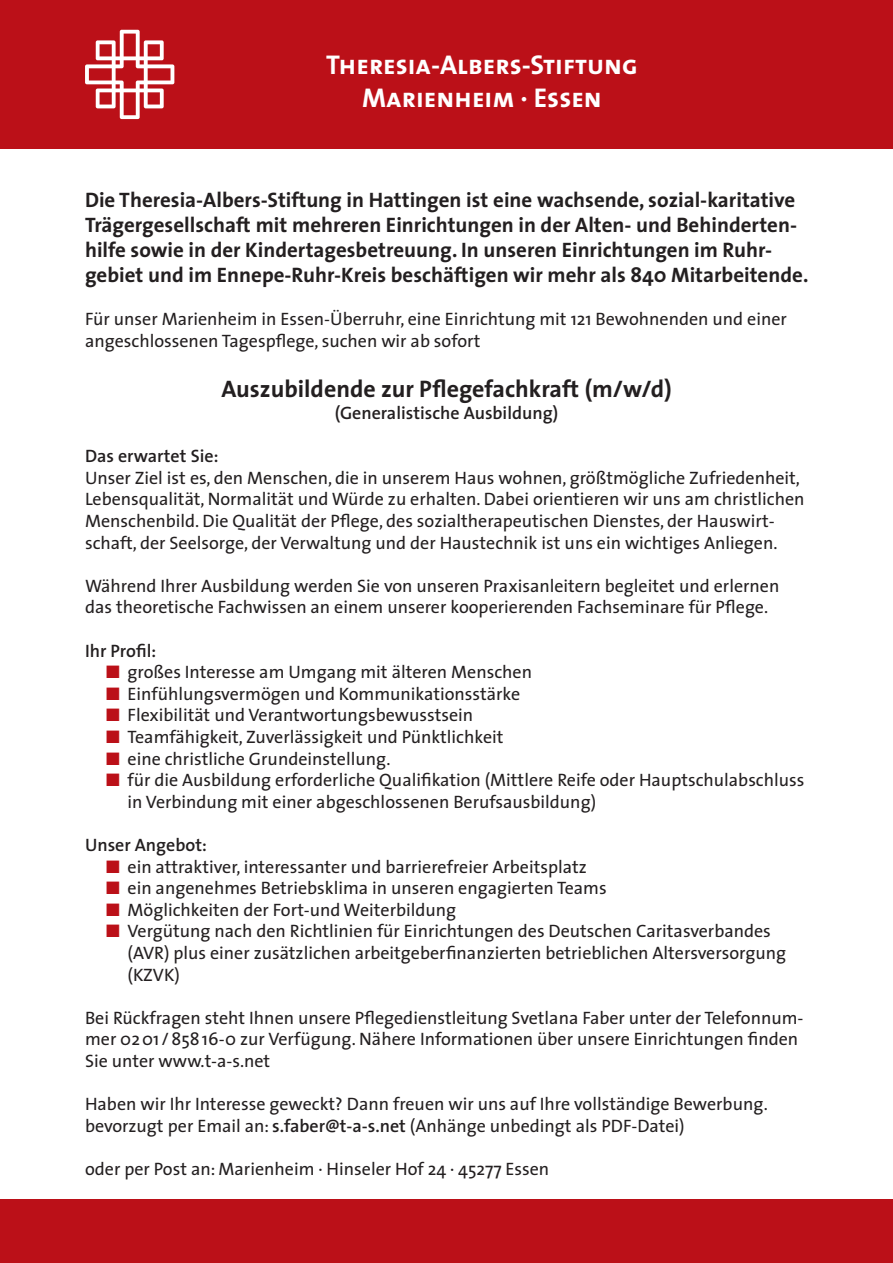
<style>
.page{position:relative;width:893px;height:1263px;background:#fff}
.page>*{position:absolute;margin:0;border:0;box-sizing:border-box;transform-origin:0 0}
.t1{font:27.3px/32.7px "The Sans Bold Caps";color:#fff;text-align:center}
.t2{font:700 24px "The Sans";color:#231f20}
.t3{font:700 21px/25.2px "The Sans";color:#231f20}
.t4{font:18px/21.6px "The Sans";color:#231f20}
.t5{font:600 18px "The Sans";color:#231f20}
.s1{color:#bb1018}
.s2{font-weight:600}
</style>
<div class="page">
<div style="left:0;top:0;width:893px;height:149px;background:#bb1018"></div>
<svg style="left:85px;top:30px;width:89px;height:89px"></svg>
<div style="left:0;top:1199px;width:893px;height:64px;background:#bb1018"></div>
<h1 class="t1" style="left:326px;top:48px;width:313px">Theresia-Albers-Stiftung<br>Marienheim · Essen</h1>
<p class="t3" style="left:85px;top:186px;width:725px">Die Theresia-Albers-Stiftung in Hattingen ist eine wachsende, sozial-karitative Trägergesellschaft mit mehreren Einrichtungen in der Alten- und Behinderten&shy;hilfe sowie in der Kindertagesbetreuung. In unseren Einrichtungen im Ruhr&shy;gebiet und im Ennepe-Ruhr-Kreis beschäftigen wir mehr als 840 Mitarbeitende.</p>
<p class="t4" style="left:85px;top:308px;width:703px">Für unser Marienheim in Essen-Überruhr, eine Einrichtung mit 121 Bewohnenden und einer angeschlossenen Tagespflege, suchen wir ab sofort</p>
<h2 class="t2" style="left:221px;top:369px;width:452px">Auszubildende zur Pflegefachkraft (m/w/d)</h2>
<p class="t5" style="left:335px;top:398px;width:225px">(Generalistische Ausbildung)</p>
<p class="t5" style="left:85px;top:441px;width:135px">Das erwartet Sie:</p>
<p class="t4" style="left:85px;top:466px;width:721px">Unser Ziel ist es, den Menschen, die in unserem Haus wohnen, größtmögliche Zufriedenheit, Lebensqualität, Normalität und Würde zu erhalten. Dabei orientieren wir uns am christlichen Menschenbild. Die Qualität der Pflege, des sozialtherapeutischen Dienstes, der Hauswirt&shy;schaft, der Seelsorge, der Verwaltung und der Haustechnik ist uns ein wichtiges Anliegen.</p>
<p class="t4" style="left:85px;top:574px;width:696px">Während Ihrer Ausbildung werden Sie von unseren Praxisanleitern begleitet und erlernen das theoretische Fachwissen an einem unserer kooperierenden Fachseminare für Pflege.</p>
<p class="t5" style="left:85px;top:635px;width:73px">Ihr Profil:</p>
<p class="t4" style="left:106px;top:661px;width:427px"><span class="s1">■</span> großes Interesse am Umgang mit älteren Menschen</p>
<p class="t4" style="left:106px;top:682px;width:415px"><span class="s1">■</span> Einfühlungsvermögen und Kommunikationsstärke</p>
<p class="t4" style="left:106px;top:704px;width:368px"><span class="s1">■</span> Flexibilität und Verantwortungsbewusstsein</p>
<p class="t4" style="left:106px;top:726px;width:399px"><span class="s1">■</span> Teamfähigkeit, Zuverlässigkeit und Pünktlichkeit</p>
<p class="t4" style="left:106px;top:747px;width:286px"><span class="s1">■</span> eine christliche Grundeinstellung.</p>
<p class="t4" style="left:128px;top:769px;width:678px;text-indent:-21px"><span class="s1">■</span> für die Ausbildung erforderliche Qualifikation (Mittlere Reife oder Hauptschulabschluss in Verbindung mit einer abgeschlossenen Berufsausbildung)</p>
<p class="t5" style="left:85px;top:830px;width:123px">Unser Angebot:</p>
<p class="t4" style="left:106px;top:855px;width:482px"><span class="s1">■</span> ein attraktiver, interessanter und barrierefreier Arbeitsplatz</p>
<p class="t4" style="left:106px;top:877px;width:502px"><span class="s1">■</span> ein angenehmes Betriebsklima in unseren engagierten Teams</p>
<p class="t4" style="left:106px;top:898px;width:351px"><span class="s1">■</span> Möglichkeiten der Fort-und Weiterbildung</p>
<p class="t4" style="left:128px;top:920px;width:660px;text-indent:-21px"><span class="s1">■</span> Vergütung nach den Richtlinien für Einrichtungen des Deutschen Caritasverbandes (AVR) plus einer zusätzlichen arbeitgeberfinanzierten betrieblichen Altersversorgung (KZVK)</p>
<p class="t4" style="left:85px;top:1006px;width:720px">Bei Rückfragen steht Ihnen unsere Pflegedienstleitung Svetlana Faber unter der Telefonnum&shy;mer 0201 /85816-0 zur Verfügung. Nähere Informationen über unsere Einrichtungen finden<br>Sie unter www.t-a-s.net</p>
<p class="t4" style="left:85px;top:1093px;width:684px">Haben wir Ihr Interesse geweckt? Dann freuen wir uns auf Ihre vollständige Bewerbung. bevorzugt per Email an: <span class="s2">s.faber@t-a-s.net</span> (Anhänge unbedingt als PDF-Datei)</p>
<p class="t4" style="left:85px;top:1158px;width:466px">oder per Post an: Marienheim · Hinseler Hof 24 · 45277 Essen</p>
</div>
